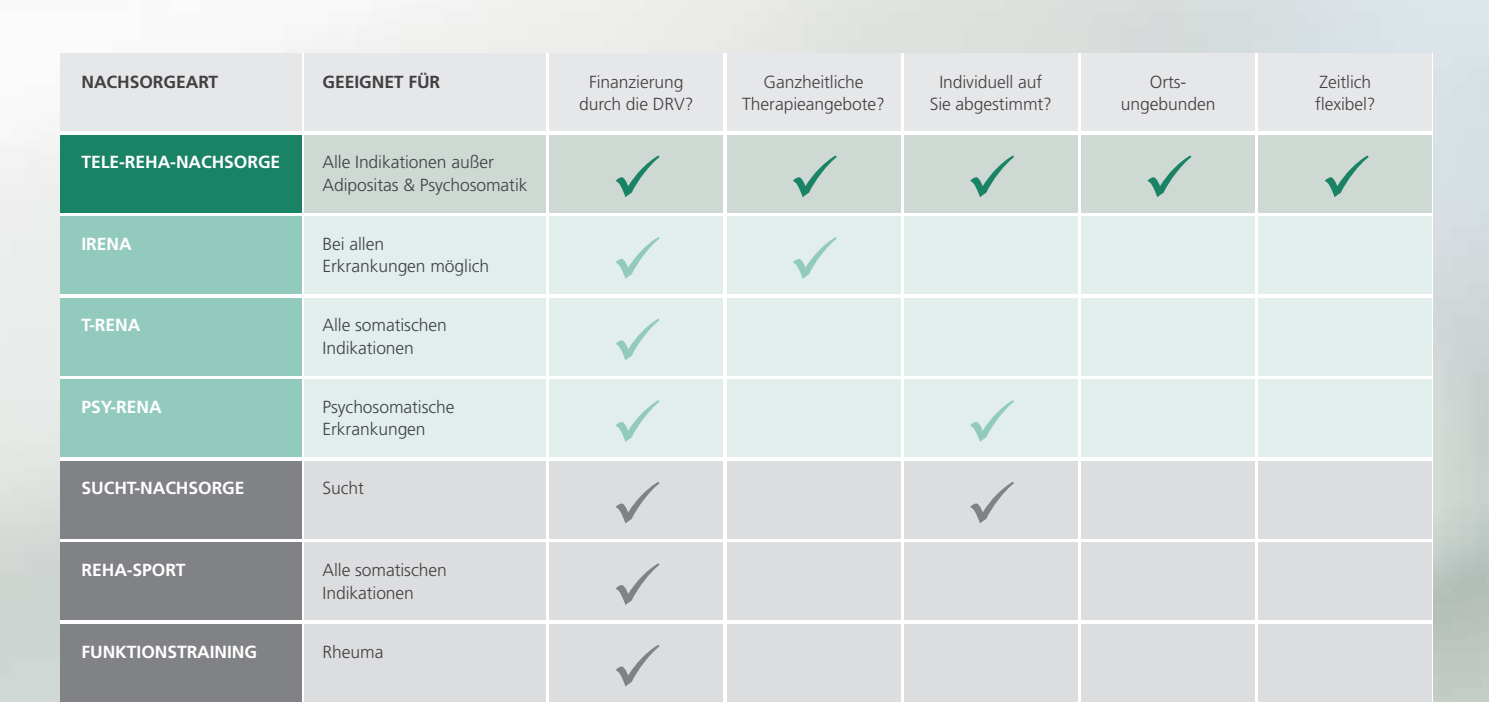
<style>
.page{position:relative;width:1489px;height:702px;background:#fff}
.page>*{position:absolute;margin:0;border:0;box-sizing:border-box;transform-origin:0 0}
.t1{font:65px/81.5px "Wingdings";color:#93cabe;text-align:justify}
.t2{font:65px/81.5px "Wingdings";color:#808285;text-align:justify}
.t3{font:300 17.5px/22.5px "Frutiger LT Pro";letter-spacing:-.005em;color:#414042}
.t4{font:700 17.5px "Frutiger LT Pro";letter-spacing:-.005em;color:#fff}
.t5{font:700 17.5px "Frutiger LT Pro";letter-spacing:-.005em;color:#414042}
</style>
<div class="page">
<div style="left:60px;top:53px;width:241px;height:78px;background:#e6e7e8"></div>
<div style="left:305px;top:53px;width:241px;height:78px;background:#e6e7e8"></div>
<div style="left:549px;top:53px;width:174px;height:78px;background:#e6e7e8"></div>
<div style="left:726px;top:53px;width:174px;height:78px;background:#e6e7e8"></div>
<div style="left:904px;top:53px;width:173px;height:78px;background:#e6e7e8"></div>
<div style="left:1081px;top:53px;width:173px;height:78px;background:#e6e7e8"></div>
<div style="left:1258px;top:53px;width:173px;height:78px;background:#e6e7e8"></div>
<div style="left:60px;top:135px;width:241px;height:78px;background:#1a8265"></div>
<div style="left:60px;top:216px;width:241px;height:78px;background:#93cabe"></div>
<div style="left:60px;top:298px;width:241px;height:78px;background:#93cabe"></div>
<div style="left:60px;top:379px;width:241px;height:78px;background:#93cabe"></div>
<div style="left:60px;top:461px;width:241px;height:78px;background:#808285"></div>
<div style="left:60px;top:542px;width:241px;height:78px;background:#808285"></div>
<div style="left:60px;top:624px;width:241px;height:78px;background:#808285"></div>
<div style="left:305px;top:135px;width:241px;height:78px;background:#cdd9d2"></div>
<div style="left:305px;top:216px;width:241px;height:78px;background:#e1eeeb"></div>
<div style="left:305px;top:298px;width:241px;height:78px;background:#e1eeeb"></div>
<div style="left:305px;top:379px;width:241px;height:78px;background:#e1eeeb"></div>
<div style="left:305px;top:461px;width:241px;height:78px;background:#dcddde"></div>
<div style="left:305px;top:542px;width:241px;height:78px;background:#dcddde"></div>
<div style="left:305px;top:624px;width:241px;height:78px;background:#dcddde"></div>
<div style="left:549px;top:135px;width:174px;height:78px;background:#cdd9d2"></div>
<div style="left:549px;top:216px;width:174px;height:78px;background:#e1eeeb"></div>
<div style="left:549px;top:298px;width:174px;height:78px;background:#e1eeeb"></div>
<div style="left:549px;top:379px;width:174px;height:78px;background:#e1eeeb"></div>
<div style="left:549px;top:461px;width:174px;height:78px;background:#dcddde"></div>
<div style="left:549px;top:542px;width:174px;height:78px;background:#dcddde"></div>
<div style="left:549px;top:624px;width:174px;height:78px;background:#dcddde"></div>
<div style="left:726px;top:135px;width:174px;height:78px;background:#cdd9d2"></div>
<div style="left:726px;top:216px;width:174px;height:78px;background:#e1eeeb"></div>
<div style="left:726px;top:298px;width:174px;height:78px;background:#e1eeeb"></div>
<div style="left:726px;top:379px;width:174px;height:78px;background:#e1eeeb"></div>
<div style="left:726px;top:461px;width:174px;height:78px;background:#dcddde"></div>
<div style="left:726px;top:542px;width:174px;height:78px;background:#dcddde"></div>
<div style="left:726px;top:624px;width:174px;height:78px;background:#dcddde"></div>
<div style="left:904px;top:135px;width:173px;height:78px;background:#cdd9d2"></div>
<div style="left:904px;top:216px;width:173px;height:78px;background:#e1eeeb"></div>
<div style="left:904px;top:298px;width:173px;height:78px;background:#e1eeeb"></div>
<div style="left:904px;top:379px;width:173px;height:78px;background:#e1eeeb"></div>
<div style="left:904px;top:461px;width:173px;height:78px;background:#dcddde"></div>
<div style="left:904px;top:542px;width:173px;height:78px;background:#dcddde"></div>
<div style="left:904px;top:624px;width:173px;height:78px;background:#dcddde"></div>
<div style="left:1081px;top:135px;width:173px;height:78px;background:#cdd9d2"></div>
<div style="left:1081px;top:216px;width:173px;height:78px;background:#e1eeeb"></div>
<div style="left:1081px;top:298px;width:173px;height:78px;background:#e1eeeb"></div>
<div style="left:1081px;top:379px;width:173px;height:78px;background:#e1eeeb"></div>
<div style="left:1081px;top:461px;width:173px;height:78px;background:#dcddde"></div>
<div style="left:1081px;top:542px;width:173px;height:78px;background:#dcddde"></div>
<div style="left:1081px;top:624px;width:173px;height:78px;background:#dcddde"></div>
<div style="left:1258px;top:135px;width:173px;height:78px;background:#cdd9d2"></div>
<div style="left:1258px;top:216px;width:173px;height:78px;background:#e1eeeb"></div>
<div style="left:1258px;top:298px;width:173px;height:78px;background:#e1eeeb"></div>
<div style="left:1258px;top:379px;width:173px;height:78px;background:#e1eeeb"></div>
<div style="left:1258px;top:461px;width:173px;height:78px;background:#dcddde"></div>
<div style="left:1258px;top:542px;width:173px;height:78px;background:#dcddde"></div>
<div style="left:1258px;top:624px;width:173px;height:78px;background:#dcddde"></div>
<svg style="left:1254px;top:155px;width:1px;height:42px"></svg>
<p class="t5" style="left:81px;top:71px;width:128px">NACHSORGEART</p>
<p class="t5" style="left:322px;top:71px;width:115px">GEEIGNET FÜR</p>
<p class="t3" style="left:579px;top:70px;width:116px;text-align:center">Finanzierung durch die DRV?</p>
<p class="t3" style="left:742px;top:70px;width:144px;text-align:center">Ganzheitliche<br>Therapieangebote?</p>
<p class="t3" style="left:929px;top:70px;width:124px;text-align:center">Individuell auf<br>Sie abgestimmt?</p>
<p class="t3" style="left:1120px;top:70px;width:96px;text-align:center">Orts&shy;ungebunden</p>
<p class="t3" style="left:1314px;top:70px;width:62px">Zeitlich flexibel?</p>
<p class="t4" style="left:81px;top:152px;width:200px">TELE-REHA-NACHSORGE</p>
<p class="t3" style="left:322px;top:151px;width:206px">Alle Indikationen außer<br>Adipositas &amp; Psychosomatik</p>
<p class="t4" style="left:81px;top:233px;width:51px">IRENA</p>
<p class="t3" style="left:322px;top:232px;width:168px">Bei allen<br>Erkrankungen möglich</p>
<p class="t4" style="left:81px;top:315px;width:60px">T-RENA</p>
<p class="t3" style="left:322px;top:314px;width:126px">Alle somatischen<br>Indikationen</p>
<p class="t4" style="left:81px;top:396px;width:81px">PSY-RENA</p>
<p class="t3" style="left:322px;top:395px;width:133px">Psychosomatische<br>Erkrankungen</p>
<p class="t4" style="left:81px;top:478px;width:164px">SUCHT-NACHSORGE</p>
<p class="t3" style="left:322px;top:477px;width:43px">Sucht</p>
<p class="t4" style="left:81px;top:559px;width:95px">REHA-SPORT</p>
<p class="t3" style="left:322px;top:558px;width:126px">Alle somatischen<br>Indikationen</p>
<p class="t4" style="left:81px;top:641px;width:34px">FUNKT</p>
<p class="t4" style="left:136px;top:641px;width:122px">IONSTRAINING</p>
<p class="t3" style="left:322px;top:640px;width:62px">Rheuma</p>
<h1 class="t1" style="left:610px;top:224px;width:53px">✓ ✓ ✓</h1>
<h1 class="t2" style="left:610px;top:468px;width:53px">✓ ✓ ✓</h1>
</div>
